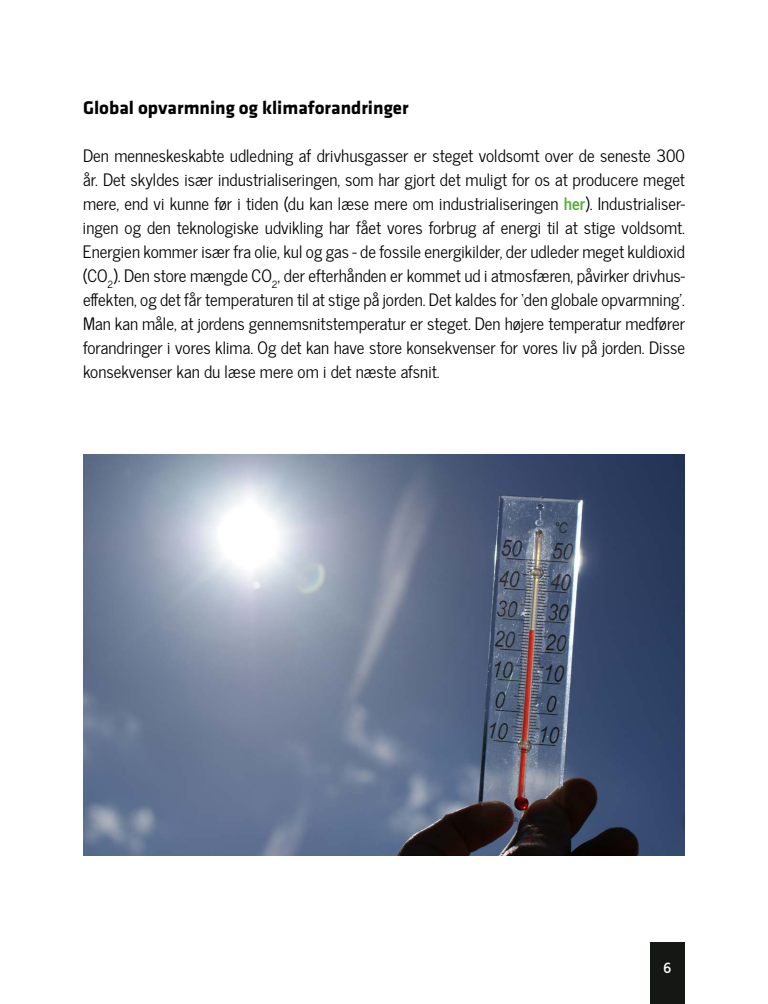
<style>
.page{position:relative;width:768px;height:1004px;background:#fff}
.page>*{position:absolute;margin:0;border:0;box-sizing:border-box;transform-origin:0 0}
.t1{font:700 19px "Klavika";color:#020203}
.t2{font:17px/24px "News Cycle";color:#020203;text-align:justify}
.t3{font:700 14px "News Cycle";color:#fff}
.s1{font-weight:700;color:#52ae32}
</style>
<div class="page">
<div style="left:650px;top:942px;width:35px;height:62px;background:#151715"></div>
<img style="left:83px;top:455px;width:602px;height:401px">
<p class="t1" style="left:83px;top:98px;width:327px">Global opvarmning og klimaforandringer</p>
<p class="t2" style="left:83px;top:143px;width:604px">Den menneskeskabte udledning af drivhusgasser er steget voldsomt over de seneste 300 år. Det skyldes især industrialiseringen, som har gjort det muligt for os at producere meget mere, end vi kunne før i tiden (du kan læse mere om industrialiseringen <span class="s1">her</span>). Industrialiser&shy;ingen og den teknologiske udvikling har fået vores forbrug af energi til at stige voldsomt.<br>Energien kommer især fra olie, kul og gas - de fossile energikilder, der udleder meget kuldioxid (CO<sub>2</sub>). Den store mængde CO<sub>2</sub>, der efterhånden er kommet ud i atmosfæren, påvirker drivhus&shy;effekten, og det får temperaturen til at stige på jorden. Det kaldes for ‘den globale opvarmning’.<br>Man kan måle, at jordens gennemsnitstemperatur er steget. Den højere temperatur medfører forandringer i vores klima. Og det kan have store konsekvenser for vores liv på jorden. Disse konsekvenser kan du læse mere om i det næste afsnit.</p>
<p class="t3" style="left:663px;top:955px;width:10px">6</p>
</div>
